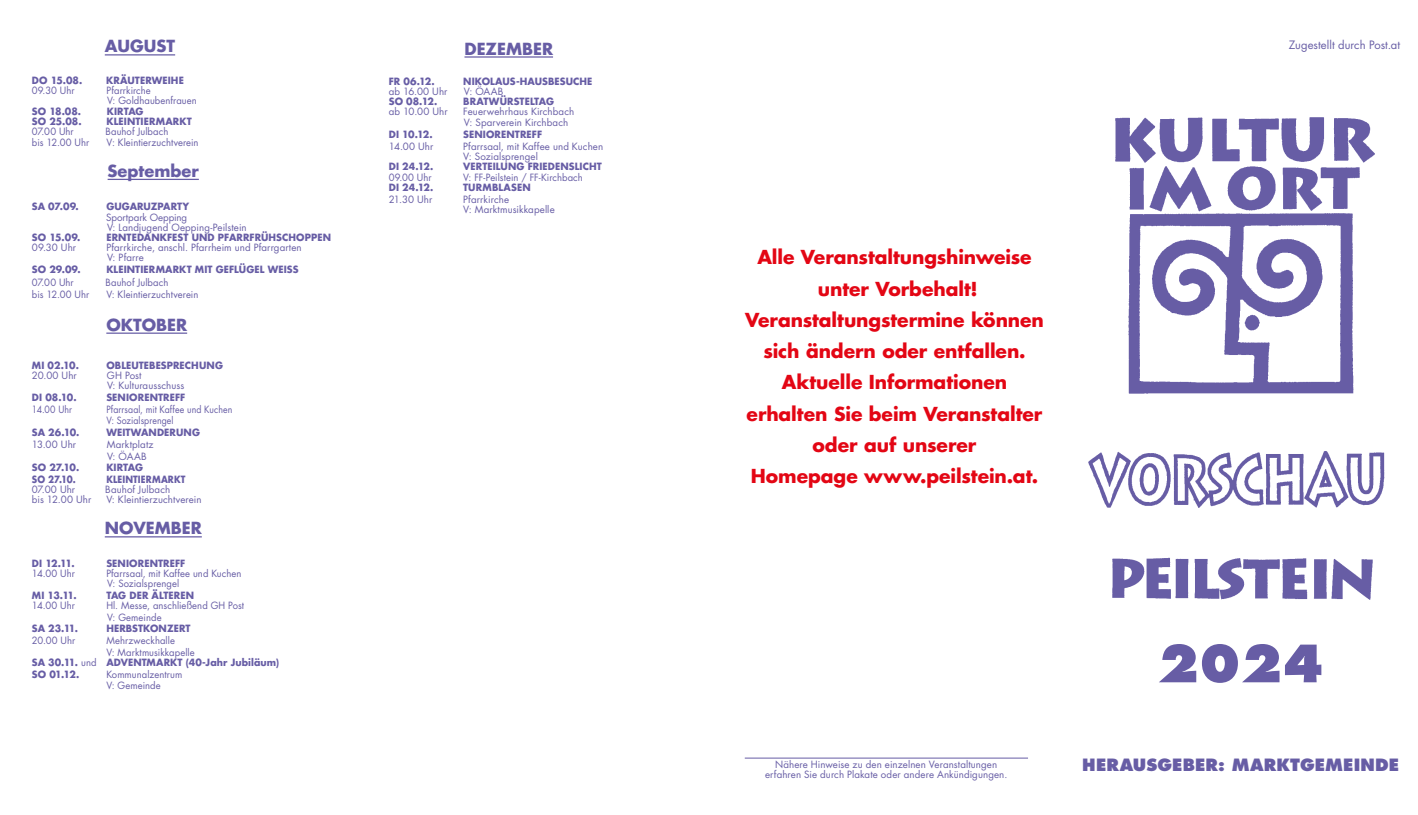
<style>
.page{position:relative;width:1418px;height:815px;background:#fff}
.page>*{position:absolute;margin:0;border:0;box-sizing:border-box;transform-origin:0 0}
.t1{font:800 50px "Futura Std";color:#675da5}
.t2{font:700 18.75px/31.2px "Futura Std";letter-spacing:-.005em;color:#e30614;text-align:center}
.t3{font:800 16.5px "Futura Std";letter-spacing:.01em;color:#675da5}
.t4{font:700 16.25px "Futura Std";color:#675da5}
.t5{font:11.25px "Futura Std";letter-spacing:.005em;color:#675da5}
.t6{font:9.75px/10.1px "Futura Std";letter-spacing:.01em;color:#675da5}
.t7{font:700 9.75px/11.8px "Futura Std";letter-spacing:.01em;color:#675da5}
.t8{font:9.75px/11.8px "Futura Std";letter-spacing:.01em;color:#675da5;scale:.9 1}
.t9{font:700 9.75px "Futura Std";letter-spacing:.01em;color:#675da5;scale:.9 1}
.s1{font-weight:400}
</style>
<div class="page">
<hr style="left:744px;top:758px;width:284px;height:1px;background:#675da5">
<hr style="left:105px;top:54px;width:70px;height:2px;background:#675da5">
<hr style="left:108px;top:179px;width:91px;height:1px;background:#675da5">
<hr style="left:106px;top:333px;width:81px;height:1px;background:#675da5">
<hr style="left:105px;top:536px;width:97px;height:1px;background:#675da5">
<hr style="left:464px;top:56px;width:89px;height:2px;background:#675da5">
<img style="left:1088px;top:451px;width:297px;height:149px">
<img style="left:1115px;top:117px;width:260px;height:277px">
<h3 class="t4" style="left:105px;top:35px;width:72px">AUGUST</h3>
<p class="t7" style="left:32px;top:74px;width:52px">DO 15.08.</p>
<p class="t7" style="left:106px;top:74px;width:79px">KRÄUTERWEIHE</p>
<p class="t6" style="left:32px;top:85px;width:44px">09.30 Uhr</p>
<p class="t6" style="left:106px;top:85px;width:92px">Pfarrkirche<br>V: Goldhaubenfrauen</p>
<p class="t7" style="left:32px;top:105px;width:51px">SO 18.08.</p>
<p class="t7" style="left:107px;top:105px;width:38px">KIRTAG</p>
<p class="t7" style="left:32px;top:115px;width:51px">SO 25.08.</p>
<p class="t7" style="left:106px;top:115px;width:87px">KLEINTIERMARKT</p>
<p class="t6" style="left:32px;top:127px;width:43px">07.00 Uhr</p>
<p class="t6" style="left:106px;top:127px;width:64px">Bauhof Julbach</p>
<p class="t6" style="left:32px;top:137px;width:59px">bis 12.00 Uhr</p>
<p class="t6" style="left:107px;top:137px;width:93px">V: Kleintierzuchtverein</p>
<h3 class="t4" style="left:108px;top:160px;width:93px">September</h3>
<p class="t7" style="left:32px;top:201px;width:48px">SA 07.09.</p>
<p class="t7" style="left:106px;top:201px;width:84px">GUGARUZPARTY</p>
<p class="t6" style="left:106px;top:212px;width:142px">Sportpark Oepping<br>V: Landjugend Oepping-Peilstein</p>
<p class="t7" style="left:32px;top:231px;width:50px">SO 15.09.</p>
<p class="t7" style="left:106px;top:231px;width:226px">ERNTEDANKFEST UND PFARRFRÜHSCHOPPEN</p>
<p class="t6" style="left:32px;top:243px;width:46px">09.30 Uhr</p>
<p class="t6" style="left:106px;top:243px;width:197px">Pfarrkirche, anschl. Pfarrheim und Pfarrgarten<br>V: Pfarre</p>
<p class="t7" style="left:32px;top:264px;width:50px">SO 29.09.</p>
<p class="t7" style="left:106px;top:264px;width:194px">KLEINTIERMARKT MIT GEFLÜGEL WEISS</p>
<p class="t6" style="left:32px;top:277px;width:43px">07.00 Uhr</p>
<p class="t6" style="left:106px;top:277px;width:64px">Bauhof Julbach</p>
<p class="t6" style="left:32px;top:289px;width:59px">bis 12.00 Uhr</p>
<p class="t6" style="left:106px;top:289px;width:93px">V: Kleintierzuchtverein</p>
<h3 class="t4" style="left:106px;top:314px;width:82px">OKTOBER</h3>
<p class="t7" style="left:32px;top:359px;width:49px">MI 02.10.</p>
<p class="t7" style="left:106px;top:359px;width:118px">OBLEUTEBESPRECHUNG</p>
<p class="t6" style="left:32px;top:370px;width:46px">20.00 Uhr</p>
<p class="t6" style="left:107px;top:371px;width:79px">GH Post<br>V: Kulturausschuss</p>
<p class="t7" style="left:32px;top:391px;width:46px">DI 08.10.</p>
<p class="t7" style="left:106px;top:391px;width:80px">SENIORENTREFF</p>
<p class="t8" style="left:32px;top:403px;width:46px">14.00 Uhr</p>
<p class="t8" style="left:106px;top:403px;width:142px">Pfarrsaal, mit Kaffee und Kuchen<br>V: Sozialsprengel</p>
<p class="t7" style="left:32px;top:426px;width:49px">SA 26.10.</p>
<p class="t7" style="left:106px;top:426px;width:95px">WEITWANDERUNG</p>
<p class="t6" style="left:32px;top:439px;width:46px">13.00 Uhr</p>
<p class="t6" style="left:107px;top:439px;width:48px;line-height:11.8px">Marktplatz<br>V: ÖAAB</p>
<p class="t7" style="left:32px;top:462px;width:49px">SO 27.10.</p>
<p class="t7" style="left:106px;top:462px;width:38px">KIRTAG</p>
<p class="t9" style="left:32px;top:473px;width:50px">SO 27.10.</p>
<p class="t9" style="left:106px;top:473px;width:89px">KLEINTIERMARKT</p>
<p class="t6" style="left:32px;top:485px;width:45px">07.00 Uhr</p>
<p class="t6" style="left:105px;top:485px;width:66px">Bauhof Julbach</p>
<p class="t6" style="left:32px;top:495px;width:61px">bis 12.00 Uhr</p>
<p class="t6" style="left:106px;top:495px;width:97px">V: Kleintierzuchtverein</p>
<h3 class="t4" style="left:105px;top:517px;width:98px">NOVEMBER</h3>
<p class="t7" style="left:32px;top:557px;width:44px">DI 12.11.</p>
<p class="t7" style="left:106px;top:557px;width:80px">SENIORENTREFF</p>
<p class="t6" style="left:32px;top:568px;width:45px">14.00 Uhr</p>
<p class="t6" style="left:106px;top:568px;width:137px">Pfarrsaal, mit Kaffee und Kuchen<br>V: Sozialsprengel</p>
<p class="t7" style="left:32px;top:589px;width:46px">MI 13.11.</p>
<p class="t7" style="left:106px;top:589px;width:89px">TAG DER ÄLTEREN</p>
<p class="t6" style="left:32px;top:601px;width:45px">14.00 Uhr</p>
<p class="t6" style="left:106px;top:600px;width:139px;line-height:11.8px">Hl. Messe, anschließend GH Post<br>V: Gemeinde</p>
<p class="t7" style="left:32px;top:623px;width:48px">SA 23.11.</p>
<p class="t7" style="left:106px;top:623px;width:86px">HERBSTKONZERT</p>
<p class="t6" style="left:32px;top:635px;width:45px">20.00 Uhr</p>
<p class="t6" style="left:106px;top:635px;width:90px;line-height:11.8px">Mehrzweckhalle<br>V: Marktmusikkapelle</p>
<p class="t7" style="left:32px;top:656px;width:249px">SA 30.11. <span class="s1">und</span> ADVENTMARKT (40-Jahr Jubiläum)<br>SO 01.12.</p>
<p class="t6" style="left:106px;top:668px;width:78px;line-height:11.8px">Kommunalzentrum<br>V: Gemeinde</p>
<h3 class="t4" style="left:464px;top:38px;width:90px">DEZEMBER</h3>
<p class="t7" style="left:389px;top:75px;width:48px">FR 06.12.</p>
<p class="t7" style="left:463px;top:75px;width:131px">NIKOLAUS-HAUSBESUCHE</p>
<p class="t6" style="left:389px;top:86px;width:60px">ab 16.00 Uhr</p>
<p class="t6" style="left:464px;top:86px;width:41px">V: ÖAAB</p>
<p class="t7" style="left:389px;top:95px;width:50px">SO 08.12.</p>
<p class="t7" style="left:463px;top:95px;width:92px">BRATWÜRSTELTAG</p>
<p class="t6" style="left:389px;top:107px;width:60px">ab 10.00 Uhr</p>
<p class="t6" style="left:463px;top:107px;width:113px">Feuerwehrhaus Kirchbach<br>V: Sparverein Kirchbach</p>
<p class="t7" style="left:389px;top:128px;width:46px">DI 10.12.</p>
<p class="t7" style="left:463px;top:128px;width:80px">SENIORENTREFF</p>
<p class="t6" style="left:389px;top:141px;width:46px">14.00 Uhr</p>
<p class="t6" style="left:463px;top:141px;width:142px">Pfarrsaal, mit Kaffee und Kuchen<br>V: Sozialsprengel</p>
<p class="t7" style="left:389px;top:161px;width:46px">DI 24.12.</p>
<p class="t7" style="left:463px;top:161px;width:140px">VERTEILUNG FRIEDENSLICHT</p>
<p class="t6" style="left:389px;top:172px;width:44px">09.00 Uhr</p>
<p class="t6" style="left:463px;top:172px;width:121px">V: FF-Peilstein / FF-Kirchbach</p>
<p class="t7" style="left:389px;top:182px;width:46px">DI 24.12.</p>
<p class="t7" style="left:463px;top:182px;width:69px">TURMBLASEN</p>
<p class="t6" style="left:389px;top:194px;width:45px">21.30 Uhr</p>
<p class="t6" style="left:463px;top:194px;width:93px">Pfarrkirche<br>V: Marktmusikkapelle</p>
<p class="t5" style="left:1288px;top:38px;width:113px">Zugestellt durch Post.at</p>
<h2 class="t2" style="left:745px;top:241px;width:300px">Alle Veranstaltungshinweise unter Vorbehalt!<br>Veranstaltungstermine können sich ändern oder entfallen.<br>Aktuelle Informationen erhalten Sie beim Veranstalter oder auf unserer<br>Homepage www.peilstein.at.</h2>
<p class="t6" style="left:765px;top:760px;width:244px;text-align:center">Nähere Hinweise zu den einzelnen Veranstaltungen erfahren Sie durch Plakate oder andere Ankündigungen.</p>
<h1 class="t1" style="left:1157px;top:632px;width:168px">2024</h1>
<h3 class="t3" style="left:1082px;top:754px;width:318px">HERAUSGEBER: MARKTGEMEINDE</h3>
</div>
